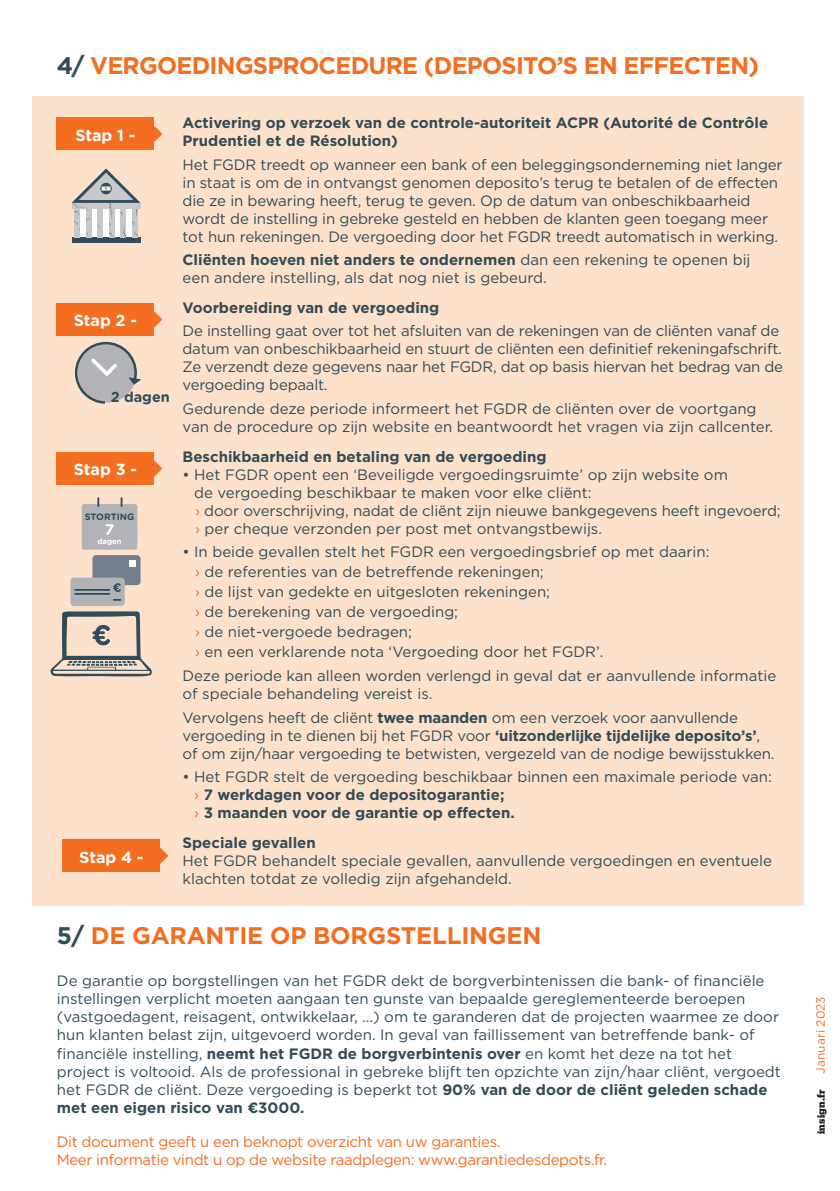
<style>
.page{position:relative;width:840px;height:1191px;background:#fff}
.page>*{position:absolute;margin:0;border:0;box-sizing:border-box;transform-origin:0 0}
.t1{font:700 24px "Gotham HTF";letter-spacing:-.03em;color:#f36e21}
.t2{font:700 24px "Gotham HTF";letter-spacing:-.01em;color:#f36e21}
.t3{font:700 16px "Gotham HTF";color:#fff}
.t4{font:700 15.4px "Gotham Rounded";color:#fff}
.t5{font:15px/18px "Gotham HTF";color:#304c59}
.t6{font:700 15px/18px "Gotham HTF";color:#304c59}
.t7{font:15px/18px "Gotham HTF";letter-spacing:-.025em;color:#f36e21}
.t8{font:700 14.4px "Gotham Rounded";color:#304c59}
.t9{font:12px "Gotham HTF";color:#f36e21}
.Site{font:900 10px "Produkt Web";letter-spacing:.02em;color:#231f20}
.t10{font:700 9.2px "Gotham Rounded";color:#304c59}
.t11{font:700 7.6px "Gotham Rounded";color:#fff}
.s1{color:#304c59}
.s2{font-weight:700}
.s3{color:#f36e21}
.s4{font-weight:400}
.s5{font-weight:400;color:#f36e21}
.s6{font-family:"Gotham Rounded";font-weight:700}
</style>
<div class="page">
<div style="left:32px;top:96px;width:771px;height:809px;background:#fee1cb"></div>
<div style="left:57px;top:118px;width:97px;height:32px;background:#f36e21"></div>
<svg style="left:154px;top:125px;width:8px;height:17px"></svg>
<div style="left:57px;top:452px;width:97px;height:33px;background:#f36e21"></div>
<svg style="left:154px;top:460px;width:8px;height:17px"></svg>
<div style="left:57px;top:303px;width:97px;height:33px;background:#f36e21"></div>
<svg style="left:154px;top:311px;width:8px;height:17px"></svg>
<svg style="left:75px;top:342px;width:66px;height:62px"></svg>
<div style="left:72px;top:237px;width:68px;height:6px;background:#304c59"></div>
<svg style="left:72px;top:168px;width:68px;height:69px"></svg>
<div style="left:63px;top:839px;width:97px;height:33px;background:#f36e21"></div>
<svg style="left:160px;top:847px;width:8px;height:17px"></svg>
<svg style="left:82px;top:498px;width:55px;height:52px;background:#b9b7b8"></svg>
<div style="left:92px;top:555px;width:48px;height:30px;background:#737e8d;border-radius:4px"></div>
<svg style="left:129px;top:560px;width:6px;height:6px"></svg>
<div style="left:70px;top:577px;width:55px;height:29px;background:#b2b3b7;border-radius:4px"></div>
<hr style="left:75px;top:589px;width:34px;height:2px;background:#304c59">
<hr style="left:75px;top:593px;width:34px;height:2px;background:#304c59">
<svg style="left:114px;top:599px;width:6px;height:2px"></svg>
<svg style="left:113px;top:583px;width:8px;height:9px"></svg>
<svg style="left:50px;top:611px;width:102px;height:65px"></svg>
<p class="t1" style="left:57px;top:51px;width:703px"><span class="s1">4/</span> VERGOEDINGSPROCEDURE (DEPOSITO’S EN EFFECTEN)</p>
<p class="t3" style="left:75px;top:126px;width:60px">Stap 1 -</p>
<p class="t3" style="left:74px;top:311px;width:63px">Stap 2 -</p>
<p class="t8" style="left:111px;top:386px;width:61px">2 dagen</p>
<p class="t3" style="left:74px;top:460px;width:63px">Stap 3 -</p>
<p class="t10" style="left:85px;top:510px;width:51px">STORTING</p>
<p class="t4" style="left:105px;top:518px;width:11px">7</p>
<p class="t11" style="left:97px;top:536px;width:26px">dagen</p>
<p class="t3" style="left:79px;top:847px;width:64px">Stap 4 -</p>
<p class="t6" style="left:182px;top:113px;width:587px">Activering op verzoek van de controle-autoriteit ACPR (Autorité de Contrôle<br>Prudentiel et de Résolution)</p>
<p class="t5" style="left:182px;top:155px;width:601px">Het FGDR treedt op wanneer een bank of een beleggingsonderneming niet langer in staat is om de in ontvangst genomen deposito’s terug te betalen of de effecten die ze in bewaring heeft, terug te geven. Op de datum van onbeschikbaarheid wordt de instelling in gebreke gesteld en hebben de klanten geen toegang meer tot hun rekeningen. De vergoeding door het FGDR treedt automatisch in werking.</p>
<p class="t5" style="left:182px;top:251px;width:569px"><span class="s2">Cliënten hoeven niet anders te ondernemen</span> dan een rekening te openen bij een andere instelling, als dat nog niet is gebeurd.</p>
<p class="t6" style="left:182px;top:298px;width:258px">Voorbereiding van de vergoeding</p>
<p class="t5" style="left:182px;top:322px;width:601px">De instelling gaat over tot het afsluiten van de rekeningen van de cliënten vanaf de datum van onbeschikbaarheid en stuurt de cliënten een definitief rekeningafschrift.<br>Ze verzendt deze gegevens naar het FGDR, dat op basis hiervan het bedrag van de vergoeding bepaalt.</p>
<p class="t5" style="left:182px;top:399px;width:591px">Gedurende deze periode informeert het FGDR de cliënten over de voortgang van de procedure op zijn website en beantwoordt het vragen via zijn callcenter.</p>
<p class="t6" style="left:182px;top:447px;width:365px">Beschikbaarheid en betaling van de vergoeding</p>
<p class="t5" style="left:194px;top:465px;width:535px;text-indent:-12px">• Het FGDR opent een ‘Beveiligde vergoedingsruimte’ op zijn website om de vergoeding beschikbaar te maken voor elke cliënt:</p>
<p class="t5" style="left:195px;top:501px;width:587px"><span class="s3">›</span> door overschrijving, nadat de cliënt zijn nieuwe bankgegevens heeft ingevoerd;</p>
<p class="t5" style="left:195px;top:519px;width:408px"><span class="s3">›</span> per cheque verzonden per post met ontvangstbewijs.</p>
<p class="t5" style="left:182px;top:542px;width:528px">• In beide gevallen stelt het FGDR een vergoedingsbrief op met daarin:</p>
<p class="t5" style="left:195px;top:562px;width:350px"><span class="s3">›</span> de referenties van de betreffende rekeningen;</p>
<p class="t5" style="left:195px;top:582px;width:356px"><span class="s3">›</span> de lijst van gedekte en uitgesloten rekeningen;</p>
<p class="t5" style="left:195px;top:602px;width:264px"><span class="s3">›</span> de berekening van de vergoeding;</p>
<p class="t5" style="left:195px;top:622px;width:218px"><span class="s3">›</span> de niet-vergoede bedragen;</p>
<p class="t5" style="left:195px;top:642px;width:409px"><span class="s3">›</span> en een verklarende nota ‘Vergoeding door het FGDR’.</p>
<p class="t5" style="left:182px;top:666px;width:595px">Deze periode kan alleen worden verlengd in geval dat er aanvullende informatie of speciale behandeling vereist is.</p>
<p class="t5" style="left:182px;top:708px;width:593px">Vervolgens heeft de cliënt <span class="s2">twee maanden</span> om een verzoek voor aanvullende vergoeding in te dienen bij het FGDR voor <span class="s2">‘uitzonderlijke tijdelijke deposito’s’</span>, of om zijn/haar vergoeding te betwisten, vergezeld van de nodige bewijsstukken.</p>
<p class="t6" style="left:194px;top:767px;width:579px;text-indent:-12px"><span class="s4">• Het FGDR stelt de vergoeding beschikbaar binnen een maximale periode van: </span><span class="s5">›</span> 7 werkdagen voor de depositogarantie;<br><span class="s5">›</span> 3 maanden voor de garantie op effecten.</p>
<p class="t6" style="left:182px;top:833px;width:135px">Speciale gevallen</p>
<p class="t5" style="left:182px;top:851px;width:590px">Het FGDR behandelt speciale gevallen, aanvullende vergoedingen en eventuele klachten totdat ze volledig zijn afgehandeld.</p>
<p class="t2" style="left:57px;top:921px;width:485px"><span class="s1">5/</span> DE GARANTIE OP BORGSTELLINGEN</p>
<p class="t5" style="left:57px;top:972px;width:725px">De garantie op borgstellingen van het FGDR dekt de borgverbintenissen die bank- of financiële instellingen verplicht moeten aangaan ten gunste van bepaalde gereglementeerde beroepen (vastgoedagent, reisagent, ontwikkelaar, ...) om te garanderen dat de projecten waarmee ze door hun klanten belast zijn, uitgevoerd worden. In geval van faillissement van betreffende bank- of financiële instelling, <span class="s2">neemt het FGDR de borgverbintenis over</span> en komt het deze na tot het project is voltooid. Als de professional in gebreke blijft ten opzichte van zijn/haar cliënt, vergoedt het FGDR de cliënt. Deze vergoeding is beperkt tot <span class="s2">90% van de door de cliënt geleden schade met een eigen risico van</span> <span class="s6">€</span><span class="s2">3000.</span></p>
<p class="t7" style="left:57px;top:1132px;width:551px">Dit document geeft u een beknopt overzicht van uw garanties.<br>Meer informatie vindt u op de website raadplegen: www.garantiedesdepots.fr.</p>
<p class="t9" style="left:813px;top:1073px;width:79px;rotate:-90deg">Januari 2023</p>
<p class="Site" style="left:813px;top:1134px;width:47px;rotate:-90deg">insign.fr</p>
</div>
